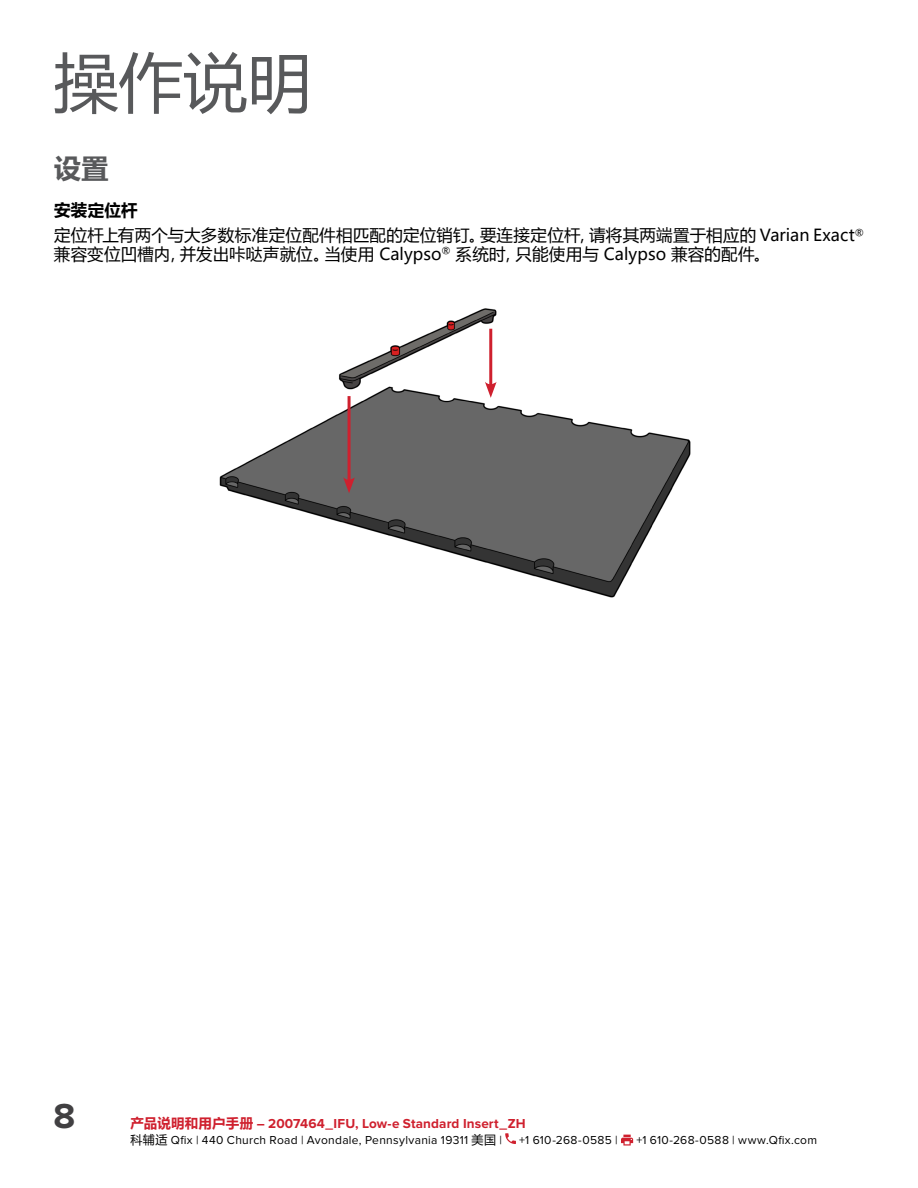
<style>
.page{position:relative;width:918px;height:1188px;background:#fff}
.page>*{position:absolute;margin:0;border:0;box-sizing:border-box;transform-origin:0 0}
.t1{font:64.5px "Microsoft Ya Hei";color:#58595b}
.t2{font:700 36px "Proxima Nova";color:#414042}
.t3{font:700 27px "Microsoft Ya Hei";color:#58595b}
.t4{font:16.5px/25.5px "Microsoft Ya Hei";letter-spacing:.01em;color:#000}
.t5{font:700 13.5px "Proxima Nova";letter-spacing:.01em;color:#cf202e}
.t6{font:12px "Proxima Nova";letter-spacing:.025em;color:#000}
.s1{font-weight:700}
.s2{font-family:"Microsoft Ya Hei"}
</style>
<div class="page">
<img style="left:219px;top:308px;width:472px;height:290px">
<hr style="left:348px;top:396px;width:3px;height:87px;background:#cf202e">
<svg style="left:343px;top:477px;width:12px;height:16px"></svg>
<hr style="left:489px;top:329px;width:3px;height:58px;background:#cf202e">
<svg style="left:485px;top:382px;width:12px;height:16px"></svg>
<svg style="left:505px;top:1133px;width:11px;height:11px"></svg>
<svg style="left:621px;top:1135px;width:12px;height:11px"></svg>
<h1 class="t1" style="left:54px;top:39px;width:259px">操作说明</h1>
<h3 class="t3" style="left:54px;top:150px;width:56px">设置</h3>
<p class="t4" style="left:54px;top:196px;width:811px"><span class="s1">安装定位杆<br></span>定位杆上有两个与大多数标准定位配件相匹配的定位销钉。要连接定位杆，请将其两端置于相应的 Varian Exact<sup>®</sup></p>
<p class="t4" style="left:54px;top:241px;width:718px">兼容变位凹槽内，并发出咔哒声就位。当使用 Calypso<sup>®</sup> 系统时，只能使用与 Calypso 兼容的配件。</p>
<h2 class="t2" style="left:54px;top:1096px;width:23px">8</h2>
<p class="t5" style="left:130px;top:1116px;width:397px"><span class="s2">产品说明和用户手册</span> – 2007464_IFU, Low-e Standard Insert_ZH</p>
<p class="t6" style="left:130px;top:1133px;width:373px"><span class="s2">科辅适</span> Qfix | 440 Church Road | Avondale, Pennsylvania 19311 <span class="s2">美国</span> |</p>
<p class="t6" style="left:519px;top:1133px;width:100px">+1 610-268-0585 |</p>
<p class="t6" style="left:636px;top:1133px;width:182px">+1 610-268-0588 | www.Qfix.com</p>
</div>
